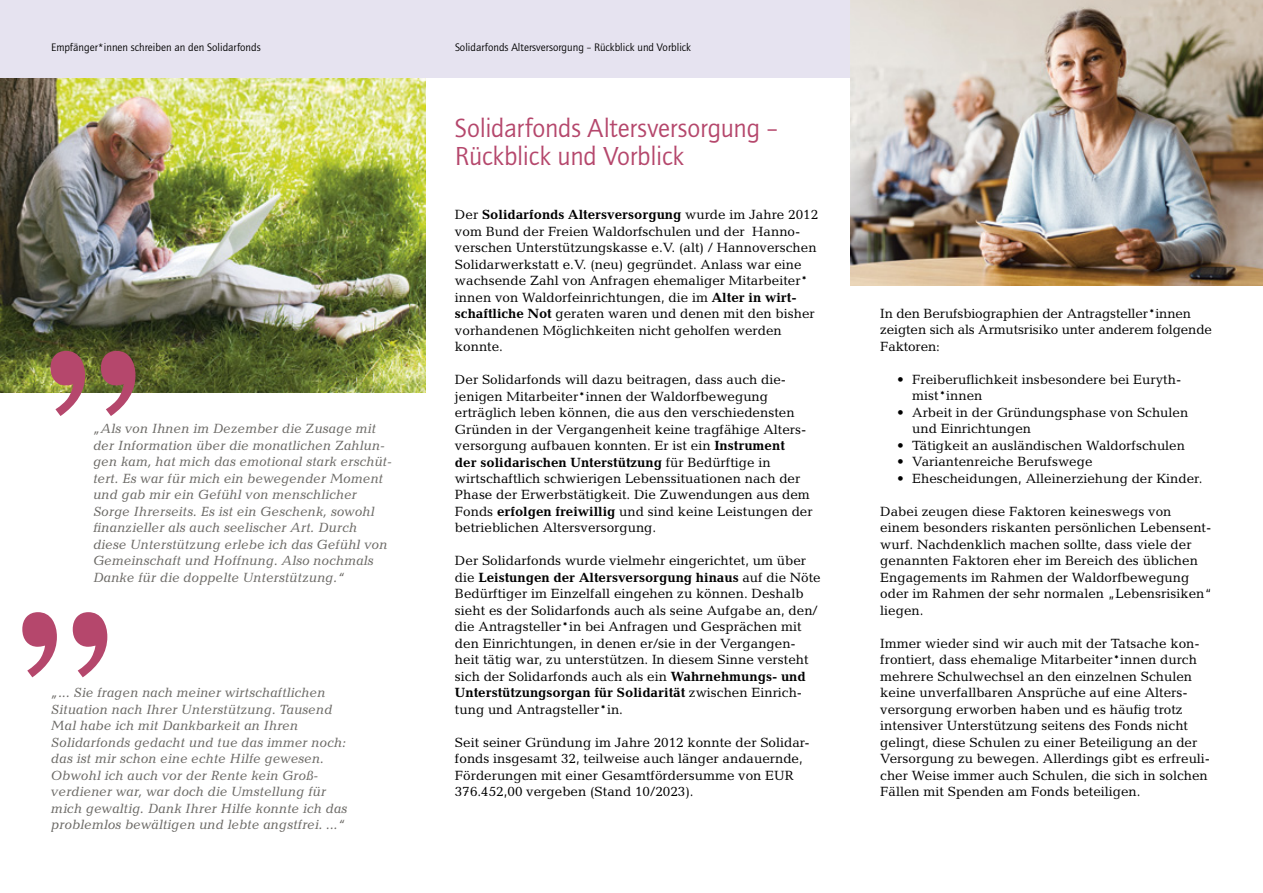
<style>
.page{position:relative;width:1263px;height:893px;background:#fff}
.page>*{position:absolute;margin:0;border:0;box-sizing:border-box;transform-origin:0 0}
.t1{font:27px/28.5px "Quay Sans ITC Std";letter-spacing:-.01em;color:#b5476c}
.t2{font:13.5px/16.5px "Candida Std";color:#000}
.t3{font:italic 13.5px/16.5px "Candida Std";color:#6a6864}
.t4{font:11.25px "Quay Sans ITC Std";color:#000}
.s1{font-weight:700}
</style>
<div class="page">
<img style="left:0;top:78px;width:425px;height:314px">
<div style="left:0;top:0;width:1263px;height:78px;background:#e6e3f0"></div>
<svg style="left:50px;top:351px;width:85px;height:65px"></svg>
<svg style="left:22px;top:612px;width:85px;height:65px"></svg>
<img style="left:850px;top:0;width:413px;height:285px">
<p class="t4" style="left:51px;top:41px;width:211px">Empfänger*innen schreiben an den Solidarfonds</p>
<p class="t4" style="left:455px;top:41px;width:238px">Solidarfonds Altersversorgung – Rückblick und Vorblick</p>
<p class="t3" style="left:93px;top:420px;width:300px">„Als von Ihnen im Dezember die Zusage mit der Information über die monatlichen Zahlun&shy;gen kam, hat mich das emotional stark erschüt&shy;tert. Es war für mich ein bewegender Moment und gab mir ein Gefühl von menschlicher Sorge Ihrerseits. Es ist ein Geschenk, sowohl finanzieller als auch seelischer Art. Durch diese Unterstützung erlebe ich das Gefühl von Gemeinschaft und Hoffnung. Also nochmals Danke für die doppelte Unterstützung.“</p>
<p class="t3" style="left:51px;top:684px;width:298px">„... Sie fragen nach meiner wirtschaftlichen Situation nach Ihrer Unterstützung. Tausend Mal habe ich mit Dankbarkeit an Ihren Solidarfonds gedacht und tue das immer noch: das ist mir schon eine echte Hilfe gewesen.<br>Obwohl ich auch vor der Rente kein Groß&shy;verdiener war, war doch die Umstellung für mich gewaltig. Dank Ihrer Hilfe konnte ich das problemlos bewältigen und lebte angstfrei. ...“</p>
<h1 class="t1" style="left:455px;top:114px;width:324px">Solidarfonds Altersversorgung –<br>Rückblick und Vorblick</h1>
<p class="t2" style="left:455px;top:206px;width:365px">Der <span class="s1">Solidarfonds Altersversorgung</span> wurde im Jahre 2012 vom Bund der Freien Waldorfschulen und der Hanno&shy;verschen Unterstützungskasse e.V. (alt) / Hannoverschen Solidarwerkstatt e.V. (neu) gegründet. Anlass war eine wachsende Zahl von Anfragen ehemaliger Mitarbeiter* innen von Waldorfeinrichtungen, die im <span class="s1">Alter in wirt&shy;schaftliche Not</span> geraten waren und denen mit den bisher vorhandenen Möglichkeiten nicht geholfen werden konnte.</p>
<p class="t2" style="left:455px;top:371px;width:359px">Der Solidarfonds will dazu beitragen, dass auch die&shy;jenigen Mitarbeiter*innen der Waldorfbewegung erträglich leben können, die aus den verschiedensten Gründen in der Vergangenheit keine tragfähige Alters&shy;versorgung aufbauen konnten. Er ist ein <span class="s1">Instrument<br>der solidarischen Unterstützung</span> für Bedürftige in wirtschaftlich schwierigen Lebenssituationen nach der Phase der Erwerbstätigkeit. Die Zuwendungen aus dem Fonds <span class="s1">erfolgen freiwillig</span> und sind keine Leistungen der betrieblichen Altersversorgung.</p>
<p class="t2" style="left:455px;top:553px;width:367px">Der Solidarfonds wurde vielmehr eingerichtet, um über die <span class="s1">Leistungen der Altersversorgung hinaus</span> auf die Nöte Bedürftiger im Einzelfall eingehen zu können. Deshalb sieht es der Solidarfonds auch als seine Aufgabe an, den/ die Antragsteller*in bei Anfragen und Gesprächen mit den Einrichtungen, in denen er/sie in der Vergangen&shy;heit tätig war, zu unterstützen. In diesem Sinne versteht sich der Solidarfonds auch als ein <span class="s1">Wahrnehmungs- und Unterstützungsorgan für Solidarität</span> zwischen Einrich&shy;tung und Antragsteller*in.</p>
<p class="t2" style="left:455px;top:734px;width:356px">Seit seiner Gründung im Jahre 2012 konnte der Solidar&shy;fonds insgesamt 32, teilweise auch länger andauernde, Förderungen mit einer Gesamtfördersumme von EUR 376.452,00 vergeben (Stand 10/2023).</p>
<p class="t2" style="left:880px;top:305px;width:333px">In den Berufsbiographien der Antragsteller*innen zeigten sich als Armutsrisiko unter anderem folgende<br>Faktoren:</p>
<p class="t2" style="left:897px;top:371px;width:285px">• Freiberuflichkeit insbesondere bei Euryth--mist*innen</p>
<p class="t2" style="left:912px;top:404px;width:278px;text-indent:-15px">• Arbeit in der Gründungsphase von Schulen und Einrichtungen</p>
<p class="t2" style="left:897px;top:437px;width:289px">• Tätigkeit an ausländischen Waldorfschulen</p>
<p class="t2" style="left:897px;top:454px;width:197px">• Variantenreiche Berufswege</p>
<p class="t2" style="left:897px;top:470px;width:307px">• Ehescheidungen, Alleinerziehung der Kinder.</p>
<p class="t2" style="left:880px;top:503px;width:333px">Dabei zeugen diese Faktoren keineswegs von einem besonders riskanten persönlichen Lebensent&shy;wurf. Nachdenklich machen sollte, dass viele der genannten Faktoren eher im Bereich des üblichen Engagements im Rahmen der Waldorfbewegung oder im Rahmen der sehr normalen „Lebensrisiken“ liegen.</p>
<p class="t2" style="left:880px;top:635px;width:331px">Immer wieder sind wir auch mit der Tatsache kon&shy;frontiert, dass ehemalige Mitarbeiter*innen durch mehrere Schulwechsel an den einzelnen Schulen keine unverfallbaren Ansprüche auf eine Alters&shy;versorgung erworben haben und es häufig trotz intensiver Unterstützung seitens des Fonds nicht gelingt, diese Schulen zu einer Beteiligung an der Versorgung zu bewegen. Allerdings gibt es erfreuli&shy;cher Weise immer auch Schulen, die sich in solchen Fällen mit Spenden am Fonds beteiligen.</p>
</div>
